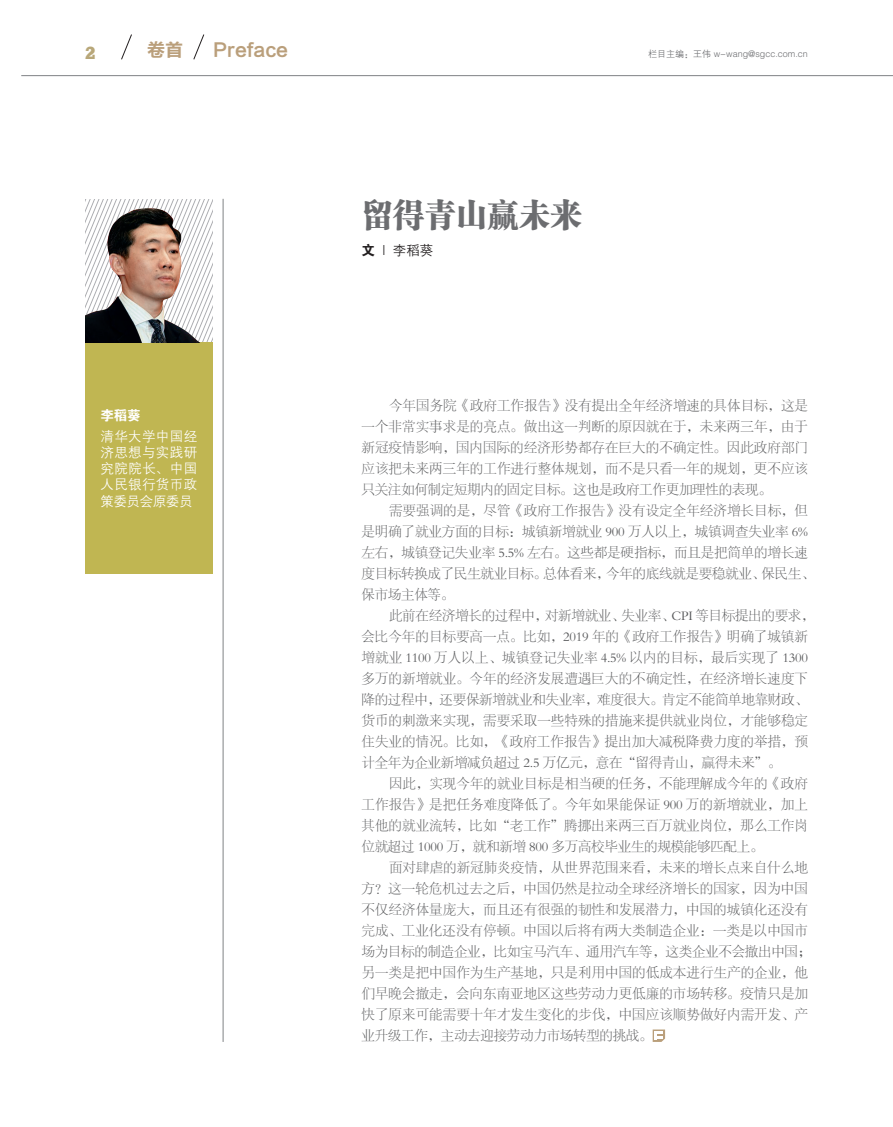
<style>
.page{position:relative;width:893px;height:1127px;background:#fff}
.page>*{position:absolute;margin:0;border:0;box-sizing:border-box;transform-origin:0 0}
.t1{font:31.95px "FZCSJW GB1 0";color:#6c6d70}
.t2{font:18px "FZLTCHJW GB1 0";color:#ba9f7b}
.t3{font:800 16.95px "Stymie BT";color:#b8a779}
.提文{font:13.5px/21px "FZSYJW GB1 0";letter-spacing:.005em;color:#57585a}
.t4{font:13.5px/16.2px "FZZDXJW GB1 0";letter-spacing:.025em;color:#fff;text-align:justify}
.t5{font:13.5px "FZZDXJW GB1 0";color:#231f20}
.t6{font:13.5px "FZDHTJW GB1 0";color:#fff}
.提文-2{font:9px "FZZDXJW GB1 0";color:#6c6d70}
.s1{font-family:"FZDHTJW GB1 0"}
</style>
<div class="page">
<hr style="left:21px;top:75px;width:872px;height:1px;background:#808285">
<svg style="left:121px;top:34px;width:11px;height:26px"></svg>
<svg style="left:653px;top:1029px;width:12px;height:13px"></svg>
<svg style="left:193px;top:34px;width:11px;height:26px"></svg>
<hr style="left:223px;top:199px;width:1px;height:843px;background:#808285">
<svg style="left:205px;top:199px;width:8px;height:143px"></svg>
<div style="left:85px;top:342px;width:128px;height:232px;background:#c0b652"></div>
<img style="left:85px;top:199px;width:120px;height:143px">
<p class="t3" style="left:85px;top:43px;width:12px">2</p>
<p class="t2" style="left:147px;top:40px;width:37px">卷首</p>
<p class="t2" style="left:213px;top:40px;width:76px">Preface</p>
<p class="t6" style="left:100px;top:408px;width:42px">李稻葵</p>
<p class="t4" style="left:100px;top:428px;width:98px">清华大学中国经济思想与实践研究院院长、中国人民银行货币政策委员会原委员</p>
<p class="t1" style="left:361px;top:196px;width:222px">留得青山赢未来</p>
<p class="t5" style="left:361px;top:243px;width:74px"><span class="s1">文</span> | 李稻葵</p>
<p class="提文-2" style="left:648px;top:49px;width:161px">栏目主编：王伟 w-wang@sgcc.com.cn</p>
<p class="提文" style="left:361px;top:395px;width:448px;text-align:justify;text-indent:28px">今年国务院《政府工作报告》没有提出全年经济增速的具体目标，这是一个非常实事求是的亮点。做出这一判断的原因就在于，未来两三年，由于新冠疫情影响，国内国际的经济形势都存在巨大的不确定性。因此政府部门应该把未来两三年的工作进行整体规划，而不是只看一年的规划，更不应该只关注如何制定短期内的固定目标。这也是政府工作更加理性的表现。</p>
<p class="提文" style="left:361px;top:500px;width:455px;text-indent:28px">需要强调的是，尽管《政府工作报告》没有设定全年经济增长目标，但是明确了就业方面的目标：城镇新增就业 900 万人以上，城镇调查失业率 6%左右，城镇登记失业率 5.5% 左右。这些都是硬指标，而且是把简单的增长速度目标转换成了民生就业目标。总体看来，今年的底线就是要稳就业、保民生、保市场主体等。</p>
<p class="提文" style="left:361px;top:605px;width:455px;text-indent:28px">此前在经济增长的过程中，对新增就业、失业率、CPI 等目标提出的要求，会比今年的目标要高一点。比如，2019 年的《政府工作报告》明确了城镇新增就业 1100 万人以上、城镇登记失业率 4.5% 以内的目标，最后实现了 1300多万的新增就业。今年的经济发展遭遇巨大的不确定性，在经济增长速度下降的过程中，还要保新增就业和失业率，难度很大。肯定不能简单地靠财政、货币的刺激来实现，需要采取一些特殊的措施来提供就业岗位，才能够稳定住失业的情况。比如，《政府工作报告》提出加大减税降费力度的举措，预计全年为企业新增减负超过 2.5 万亿元，意在“留得青山，赢得未来”。</p>
<p class="提文" style="left:361px;top:773px;width:448px;text-align:justify;text-indent:28px">因此，实现今年的就业目标是相当硬的任务，不能理解成今年的《政府工作报告》是把任务难度降低了。今年如果能保证 900 万的新增就业，加上其他的就业流转，比如“老工作”腾挪出来两三百万就业岗位，那么工作岗位就超过 1000 万，就和新增 800 多万高校毕业生的规模能够匹配上。</p>
<p class="提文" style="left:361px;top:857px;width:451px;text-indent:28px">面对肆虐的新冠肺炎疫情，从世界范围来看，未来的增长点来自什么地方？这一轮危机过去之后，中国仍然是拉动全球经济增长的国家，因为中国不仅经济体量庞大，而且还有很强的韧性和发展潜力，中国的城镇化还没有完成、工业化还没有停顿。中国以后将有两大类制造企业：一类是以中国市场为目标的制造企业，比如宝马汽车、通用汽车等，这类企业不会撤出中国；另一类是把中国作为生产基地，只是利用中国的低成本进行生产的企业，他们早晚会撤走，会向东南亚地区这些劳动力更低廉的市场转移。疫情只是加快了原来可能需要十年才发生变化的步伐，中国应该顺势做好内需开发、产业升级工作，主动去迎接劳动力市场转型的挑战。</p>
</div>
